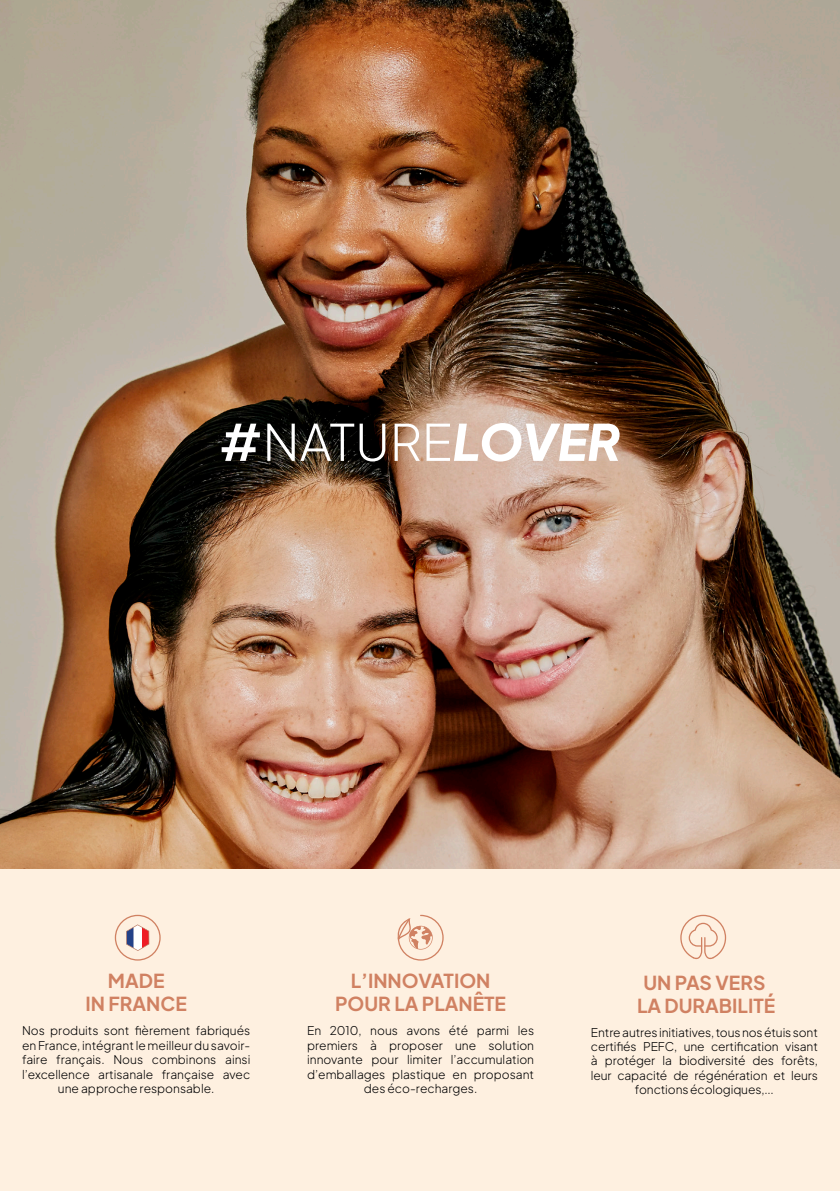
<style>
.page{position:relative;width:840px;height:1191px;background:#fff}
.page>*{position:absolute;margin:0;border:0;box-sizing:border-box;transform-origin:0 0}
.t1{font:50px "Plus Jakarta Sans";color:#fff}
.t2{font:700 19.2px "Plus Jakarta Sans";color:#d08162}
.t3{font:12px/14.4px "Plus Jakarta Sans";color:#000001;text-align:center}
.s1{font-weight:600}
.s2{font-weight:800;font-style:italic}
</style>
<div class="page">
<img style="left:0;top:0;width:839px;height:869px">
<div style="left:0;top:869px;width:839px;height:322px;background:#fef0e0"></div>
<svg style="left:115px;top:914px;width:45px;height:46px"></svg>
<svg style="left:397px;top:914px;width:46px;height:46px"></svg>
<svg style="left:680px;top:914px;width:45px;height:45px"></svg>
<p class="t1" style="left:219px;top:401px;width:403px"><span class="s1">#</span>NATURE<span class="s2">LOVER</span></p>
<p class="t2" style="left:108px;top:964px;width:58px">MADE</p>
<p class="t2" style="left:85px;top:987px;width:103px">IN FRANCE</p>
<p class="t3" style="left:22px;top:1022px;width:230px">Nos produits sont fièrement fabriqués en France, intégrant le meilleur du savoir&shy;faire français. Nous combinons ainsi l’excellence artisanale française avec une approche responsable.</p>
<p class="t2" style="left:350px;top:964px;width:141px">L’INNOVATION</p>
<p class="t2" style="left:335px;top:987px;width:172px">POUR LA PLANÊTE</p>
<p class="t3" style="left:307px;top:1022px;width:228px">En 2010, nous avons été parmi les premiers à proposer une solution innovante pour limiter l’accumulation d’emballages plastique en proposant des éco-recharges.</p>
<p class="t2" style="left:643px;top:965px;width:123px">UN PAS VERS</p>
<p class="t2" style="left:636px;top:988px;width:140px">LA DURABILITÉ</p>
<p class="t3" style="left:590px;top:1023px;width:228px">Entre autres initiatives, tous nos étuis sont certifiés PEFC, une certification visant à protéger la biodiversité des forêts, leur capacité de régénération et leurs fonctions écologiques,...</p>
</div>
